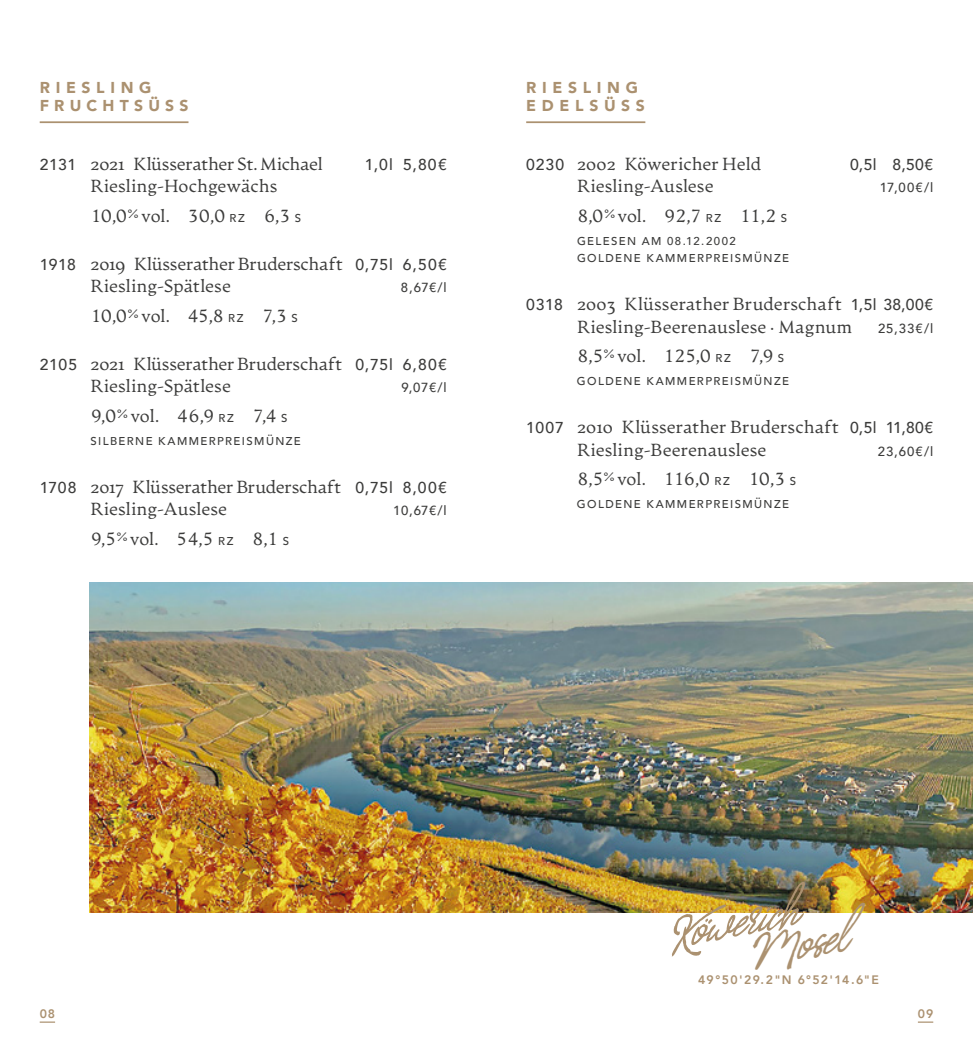
<style>
.page{position:relative;width:973px;height:1042px;background:#fff}
.page>*{position:absolute;margin:0;border:0;box-sizing:border-box;transform-origin:0 0}
.t1{font:41.65px "Billenia Standard";color:#ab9170}
.t2{font:17.5px/22.8px "Artifex CF Light";color:#3c3c3b}
.t3{font:500 15.75px "Avenir";letter-spacing:.045em;color:#3c3c3b}
.t4{font:900 15.75px/18.9px "Avenir";letter-spacing:.335em;color:#ab9170}
.t5{font:900 15.75px/18.9px "Avenir";letter-spacing:.355em;color:#ab9170}
.t6{font:500 13.12px "Avenir";letter-spacing:.06em;color:#3c3c3b}
.t7{font:800 12.25px "Avenir";letter-spacing:.095em;color:#ab9170}
.t8{font:500 11.38px/17.5px "Avenir";letter-spacing:.125em;color:#3c3c3b}
.s1{font-family:"Avenir";font-weight:500;font-size:15.75px}
.s2{font-family:"Avenir";font-weight:500;font-size:11.38px}
</style>
<div class="page">
<svg style="left:918px;top:1021px;width:15px;height:1px"></svg>
<svg style="left:40px;top:1021px;width:15px;height:1px"></svg>
<hr style="left:40px;top:121px;width:148px;height:2px;background:#ab9170">
<hr style="left:526px;top:121px;width:119px;height:2px;background:#ab9170">
<img style="left:89px;top:582px;width:883px;height:330px">
<img style="left:671px;top:882px;width:133px;height:74px">
<p class="t4" style="left:40px;top:77px;width:150px">RIESLING<br>FRUCHTSÜSS</p>
<p class="t5" style="left:526px;top:77px;width:120px">RIESLING<br>EDELSÜSS</p>
<p class="t2" style="left:40px;top:153px;width:285px"><span class="s1">2131</span> 2021 Klüsserather St. Michael</p>
<p class="t3" style="left:365px;top:150px;width:83px">1,0l 5,80€</p>
<p class="t2" style="left:90px;top:172px;width:212px;line-height:29.8px">Riesling-Hochgewächs<br>10,0%vol. 30,0 <span class="s2">R Z</span> 6,3 <span class="s2">S</span></p>
<p class="t2" style="left:90px;top:253px;width:358px;text-indent:-51px"><span class="s1">1918</span> 2019 Klüsserather Bruderschaft <span class="s1">0,75l 6,50€<br></span>Riesling-Spätlese</p>
<p class="t6" style="left:401px;top:276px;width:47px">8,67€/l</p>
<p class="t2" style="left:90px;top:305px;width:209px">10,0%vol. 45,8 <span class="s2">R Z</span> 7,3 <span class="s2">S</span></p>
<p class="t2" style="left:90px;top:353px;width:358px;text-indent:-51px"><span class="s1">2105</span> 2021 Klüsserather Bruderschaft <span class="s1">0,75l 6,80€<br></span>Riesling-Spätlese</p>
<p class="t6" style="left:401px;top:376px;width:47px">9,07€/l</p>
<p class="t2" style="left:90px;top:406px;width:198px">9,0%vol. 46,9 <span class="s2">R Z</span> 7,4 <span class="s2">S</span></p>
<p class="t8" style="left:90px;top:432px;width:212px">SILBERNE KAMMERPREISMÜNZE</p>
<p class="t2" style="left:90px;top:476px;width:358px;text-indent:-51px"><span class="s1">1708</span> 2017 Klüsserather Bruderschaft <span class="s1">0,75l 8,00€<br></span>Riesling-Auslese</p>
<p class="t6" style="left:393px;top:499px;width:55px">10,67€/l</p>
<p class="t2" style="left:90px;top:528px;width:200px">9,5%vol. 54,5 <span class="s2">R Z</span> 8,1 <span class="s2">S</span></p>
<p class="t2" style="left:526px;top:153px;width:236px"><span class="s1">0230</span> 2002 Köwericher Held</p>
<p class="t3" style="left:850px;top:150px;width:85px">0,5l 8,50€</p>
<p class="t2" style="left:577px;top:176px;width:138px">Riesling-Auslese</p>
<p class="t6" style="left:879px;top:176px;width:55px">17,00€/l</p>
<p class="t2" style="left:577px;top:205px;width:211px">8,0%vol. 92,7 <span class="s2">R Z</span> 11,2 <span class="s2">S</span></p>
<p class="t8" style="left:577px;top:231px;width:213px">GELESEN AM 08.12.2002<br>GOLDENE KAMMERPREISMÜNZE</p>
<p class="t2" style="left:577px;top:293px;width:358px;text-indent:-51px"><span class="s1">0318</span> 2003 Klüsserather Bruderschaft <span class="s1">1,5l 38,00€<br></span>Riesling-Beerenauslese · Magnum</p>
<p class="t6" style="left:877px;top:317px;width:57px">25,33€/l</p>
<p class="t2" style="left:577px;top:346px;width:208px">8,5% vol. 125,0 <span class="s2">R Z</span> 7,9 <span class="s2">S</span></p>
<p class="t8" style="left:577px;top:372px;width:213px">GOLDENE KAMMERPREISMÜNZE</p>
<p class="t2" style="left:577px;top:416px;width:358px;text-indent:-51px"><span class="s1">1007</span> 2010 Klüsserather Bruderschaft <span class="s1">0,5l 11,80€<br></span>Riesling-Beerenauslese</p>
<p class="t6" style="left:877px;top:439px;width:57px">23,60€/l</p>
<p class="t2" style="left:577px;top:469px;width:220px">8,5%vol. 116,0 <span class="s2">R Z</span> 10,3 <span class="s2">S</span></p>
<p class="t8" style="left:577px;top:495px;width:213px">GOLDENE KAMMERPREISMÜNZE</p>
<h1 class="t1" style="left:739px;top:930px;width:106px;rotate:-11deg">Mosel</h1>
<p class="t7" style="left:698px;top:970px;width:182px">49°50'29.2"N 6°52'14.6"E</p>
<p class="t7" style="left:40px;top:1004px;width:17px">08</p>
<p class="t7" style="left:917px;top:1004px;width:17px">09</p>
</div>
